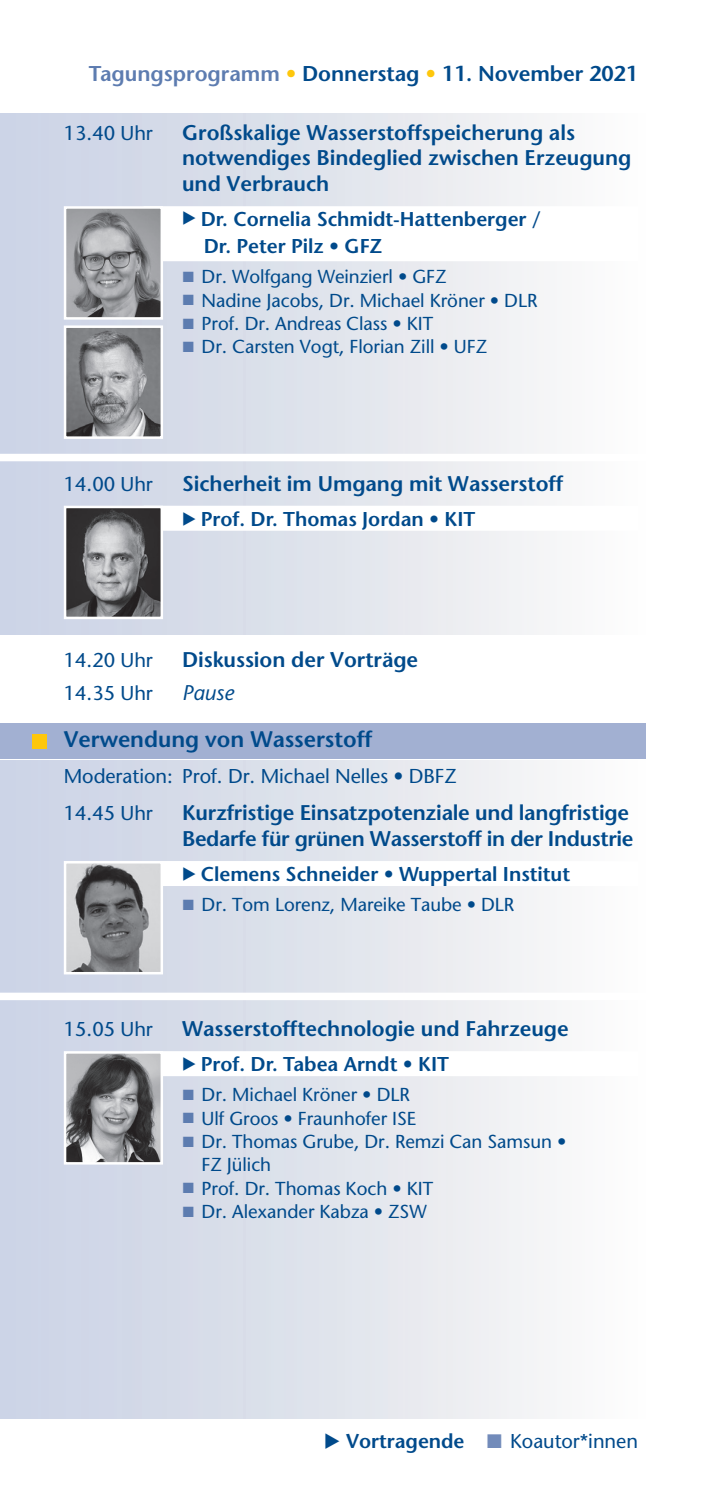
<style>
.page{position:relative;width:709px;height:1489px;background:#fff}
.page>*{position:absolute;margin:0;border:0;box-sizing:border-box;transform-origin:0 0}
.t1{font:600 22.5px "Stone Sans";letter-spacing:-.005em;color:#004a8b}
.t2{font:600 21.5px "Stone Sans";letter-spacing:-.005em;color:#004a8b}
.t3{font:600 21.25px/25.5px "Stone Sans";letter-spacing:-.005em;color:#004a8b}
.t4{font:italic 21.25px "Stone Sans";letter-spacing:-.005em;color:#004a8b}
.t5{font:600 20px/27.5px "Stone Sans";letter-spacing:-.005em;color:#004a8b}
.t6{font:20px/37.5px "Stone Sans";letter-spacing:-.005em;color:#004a8b}
.t7{font:18.75px/23.2px "Stone Sans";letter-spacing:-.005em;color:#004a8b}
.s1{color:#5d7cb0}
.s2{color:#fec70c}
.s3{font-family:"Pi European Three";font-weight:400;font-size:17.5px}
.s4{font-family:"Pi European Three";font-size:15px;color:#5d7cb0}
.s5{font-family:"Pi European Three"}
.s6{font-weight:600}
.s7{font-family:"Pi European Three";color:#728bba}
</style>
<div class="page">
<div style="left:0;top:113px;width:645px;height:521px;background:linear-gradient(to right,#c8d0e3,#fcfbf9)"></div>
<div style="left:0;top:760px;width:645px;height:657px;background:linear-gradient(to right,#c8d0e3,#fcfbf9)"></div>
<div style="left:0;top:723px;width:645px;height:35px;background:#a2b0d2"></div>
<div style="left:32px;top:734px;width:15px;height:14px;background:#fec70c"></div>
<div style="left:0;top:454px;width:709px;height:7px;background:#fff"></div>
<div style="left:0;top:992px;width:709px;height:8px;background:#fff"></div>
<div style="left:144px;top:505px;width:494px;height:25px;background:#fff"></div>
<img style="left:67px;top:508px;width:93px;height:108px">
<div style="left:64px;top:505px;width:99px;height:114px;border:2px solid #fff"></div>
<div style="left:144px;top:1051px;width:494px;height:25px;background:#fff"></div>
<img style="left:67px;top:1054px;width:93px;height:107px">
<div style="left:64px;top:1051px;width:99px;height:113px;border:2px solid #fff"></div>
<div style="left:144px;top:206px;width:494px;height:55px;background:#fff"></div>
<img style="left:67px;top:209px;width:93px;height:107px">
<div style="left:64px;top:206px;width:99px;height:113px;border:2px solid #fff"></div>
<img style="left:67px;top:328px;width:93px;height:108px">
<div style="left:64px;top:325px;width:99px;height:114px;border:2px solid #fff"></div>
<div style="left:144px;top:861px;width:494px;height:25px;background:#fff"></div>
<img style="left:67px;top:864px;width:93px;height:107px">
<div style="left:64px;top:861px;width:99px;height:113px;border:2px solid #fff"></div>
<p class="t2" style="left:89px;top:60px;width:550px"><span class="s1">Tagungsprogramm</span> <span class="s2">•</span> Donnerstag <span class="s2">•</span> 11. November 2021</p>
<p class="t6" style="left:64px;top:114px;width:91px">13.40 Uhr</p>
<p class="t3" style="left:182px;top:119px;width:451px">Großskalige Wasserstoffspeicherung als notwendiges Bindeglied zwischen Erzeugung und Verbrauch</p>
<p class="t5" style="left:204px;top:205px;width:339px;text-indent:-22px"><span class="s3">E</span> Dr. Cornelia Schmidt-Hattenberger /<br>Dr. Peter Pilz • GFZ</p>
<p class="t7" style="left:182px;top:265px;width:357px"><span class="s4">L</span> Dr. Wolfgang Weinzierl • GFZ<br><span class="s4">L</span> Nadine Jacobs, Dr. Michael Kröner • DLR <span class="s4">L</span> Prof. Dr. Andreas Class • KIT<br><span class="s4">L</span> Dr. Carsten Vogt, Florian Zill • UFZ</p>
<p class="t6" style="left:64px;top:465px;width:91px">14.00 Uhr</p>
<p class="t3" style="left:182px;top:470px;width:383px">Sicherheit im Umgang mit Wasserstoff</p>
<p class="t5" style="left:182px;top:505px;width:295px"><span class="s3">E</span> Prof. Dr. Thomas Jordan • KIT</p>
<p class="t6" style="left:64px;top:641px;width:91px">14.20 Uhr</p>
<p class="t3" style="left:182px;top:646px;width:238px">Diskussion der Vorträge</p>
<p class="t6" style="left:64px;top:673px;width:91px">14.35 Uhr</p>
<p class="t4" style="left:182px;top:679px;width:53px">Pause</p>
<p class="t1" style="left:64px;top:725px;width:310px">Verwendung von Wasserstoff</p>
<p class="t6" style="left:64px;top:757px;width:394px">Moderation: Prof. Dr. Michael Nelles • DBFZ<br>14.45 Uhr</p>
<p class="t3" style="left:182px;top:800px;width:453px">Kurzfristige Einsatzpotenziale und langfristige<br>Bedarfe für grünen Wasserstoff in der Industrie</p>
<p class="t5" style="left:182px;top:860px;width:389px"><span class="s3">E</span> Clemens Schneider • Wuppertal Institut</p>
<p class="t7" style="left:182px;top:892px;width:334px"><span class="s4">L</span> Dr. Tom Lorenz, Mareike Taube • DLR</p>
<p class="t6" style="left:64px;top:1010px;width:91px">15.05 Uhr</p>
<p class="t3" style="left:182px;top:1015px;width:388px">Wasserstofftechnologie und Fahrzeuge</p>
<p class="t5" style="left:182px;top:1050px;width:268px"><span class="s3">E</span> Prof. Dr. Tabea Arndt • KIT</p>
<p class="t7" style="left:182px;top:1083px;width:229px"><span class="s4">L</span> Dr. Michael Kröner • DLR</p>
<p class="t7" style="left:182px;top:1106px;width:236px"><span class="s4">L</span> Ulf Groos • Fraunhofer ISE</p>
<p class="t7" style="left:182px;top:1129px;width:386px"><span class="s4">L</span> Dr. Thomas Grube, Dr. Remzi Can Samsun •</p>
<p class="t7" style="left:201px;top:1152px;width:71px">FZ Jülich</p>
<p class="t7" style="left:182px;top:1176px;width:252px"><span class="s4">L</span> Prof. Dr. Thomas Koch • KIT</p>
<p class="t7" style="left:182px;top:1199px;width:246px"><span class="s4">L</span> Dr. Alexander Kabza • ZSW</p>
<p class="t6" style="left:324px;top:1422px;width:315px"><span class="s5">E</span> <span class="s6">Vortragende</span> <span class="s7">L</span> Koautor*innen</p>
</div>
